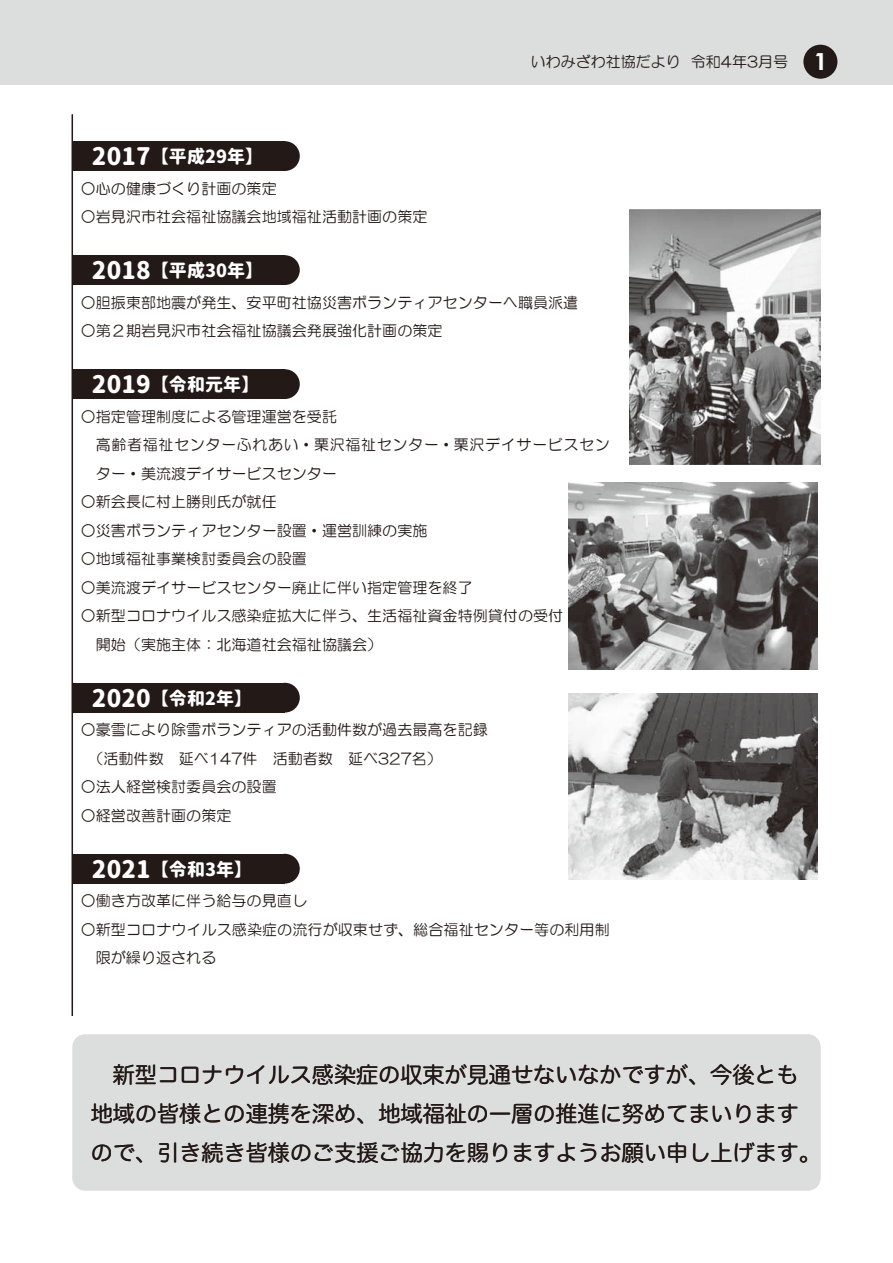
<style>
.page{position:relative;width:893px;height:1263px;background:#fff}
.page>*{position:absolute;margin:0;border:0;box-sizing:border-box;transform-origin:0 0}
.t1{font:800 24px "Gen Jyuu Gothic X";letter-spacing:.005em;color:#fff}
.t2{font:800 24px "Futura BT";color:#fff}
.t3{font:22.2px/39px "Hira Maru Pro N W4";color:#231916}
.t4{font:800 18px "Gen Jyuu Gothic X";letter-spacing:.005em;color:#fff}
.t5{font:15px/28.5px "HG Maru Gothic MPRO";letter-spacing:.005em;color:#231916}
.t6{font:15px "HG Maru Gothic MPRO";letter-spacing:.045em;color:#231916}
</style>
<div class="page">
<div style="left:0;top:0;width:893px;height:85px;background:#dcdddd"></div>
<div style="left:803px;top:45px;width:34px;height:34px;background:#231916;border-radius:50%"></div>
<div style="left:72px;top:141px;width:213px;height:30px;background:#231916"></div>
<div style="left:270px;top:141px;width:30px;height:30px;background:#231916;border-radius:50%"></div>
<div style="left:72px;top:255px;width:213px;height:30px;background:#231916"></div>
<div style="left:270px;top:255px;width:30px;height:30px;background:#231916;border-radius:50%"></div>
<div style="left:72px;top:369px;width:213px;height:30px;background:#231916"></div>
<div style="left:270px;top:369px;width:30px;height:30px;background:#231916;border-radius:50%"></div>
<div style="left:72px;top:683px;width:213px;height:29px;background:#231916"></div>
<div style="left:270px;top:683px;width:30px;height:29px;background:#231916;border-radius:50%"></div>
<div style="left:72px;top:854px;width:213px;height:29px;background:#231916"></div>
<div style="left:270px;top:854px;width:30px;height:29px;background:#231916;border-radius:50%"></div>
<img style="left:629px;top:209px;width:192px;height:255px">
<img style="left:569px;top:482px;width:249px;height:187px">
<img style="left:569px;top:693px;width:249px;height:187px">
<div style="left:72px;top:1034px;width:749px;height:157px;background:#dcdddd;border-radius:13px"></div>
<hr style="left:72px;top:114px;width:1px;height:902px;background:#231916">
<p class="t5" style="left:531px;top:48px;width:151px">いわみざわ社協だより</p>
<p class="t5" style="left:691px;top:48px;width:99px">令和4年3月号</p>
<h1 class="t2" style="left:813px;top:47px;width:16px">1</h1>
<h1 class="t1" style="left:92px;top:139px;width:60px">2017</h1>
<p class="t5" style="left:81px;top:174px;width:197px">○心の健康づくり計画の策定</p>
<p class="t5" style="left:81px;top:202px;width:348px">○岩見沢市社会福祉協議会地域福祉活動計画の策定</p>
<p class="t4" style="left:151px;top:257px;width:114px">【平成30年【</p>
<p class="t4" style="left:151px;top:143px;width:114px">【平成29年【</p>
<h1 class="t1" style="left:92px;top:253px;width:60px">2018</h1>
<p class="t5" style="left:81px;top:288px;width:499px">○胆振東部地震が発生、安平町社協災害ボランティアセンターへ職員派遣</p>
<p class="t5" style="left:81px;top:316px;width:363px">○第２期岩見沢市社会福祉協議会発展強化計画の策定</p>
<p class="t4" style="left:151px;top:371px;width:110px">【令和元年【</p>
<h1 class="t1" style="left:92px;top:367px;width:60px">2019</h1>
<p class="t5" style="left:81px;top:402px;width:258px">○指定管理制度による管理運営を受託</p>
<p class="t6" style="left:81px;top:437px;width:531px">　高齢者福祉センターふれあい・栗沢福祉センター・栗沢デイサービスセン</p>
<p class="t5" style="left:96px;top:459px;width:243px">ター・美流渡デイサービスセンター</p>
<p class="t5" style="left:81px;top:487px;width:197px">○新会長に村上勝則氏が就任</p>
<p class="t5" style="left:81px;top:516px;width:348px">○災害ボランティアセンター設置・運営訓練の実施</p>
<p class="t5" style="left:81px;top:544px;width:228px">○地域福祉事業検討委員会の設置</p>
<p class="t5" style="left:81px;top:573px;width:393px">○美流渡デイサービスセンター廃止に伴い指定管理を終了</p>
<p class="t5" style="left:81px;top:601px;width:484px">○新型コロナウイルス感染症拡大に伴う、生活福祉資金特例貸付の受付　開始（実施主体：北海道社会福祉協議会(</p>
<p class="t4" style="left:151px;top:685px;width:103px">【令和2年【</p>
<h1 class="t1" style="left:92px;top:680px;width:60px">2020</h1>
<p class="t5" style="left:81px;top:715px;width:408px">○豪雪により除雪ボランティアの活動件数が過去最高を記録　（活動件数　延べ147件　活動者数　延べ327名(</p>
<p class="t5" style="left:81px;top:772px;width:197px">○法人経営検討委員会の設置</p>
<p class="t5" style="left:81px;top:801px;width:152px">○経営改善計画の策定</p>
<p class="t4" style="left:151px;top:856px;width:103px">【令和3年【</p>
<h1 class="t1" style="left:92px;top:851px;width:60px">2021</h1>
<p class="t5" style="left:81px;top:886px;width:228px">○働き方改革に伴う給与の見直し</p>
<p class="t5" style="left:96px;top:915px;width:515px;text-indent:-15px">○新型コロナウイルス感染症の流行が収束せず、総合福祉センター等の利用制限が繰り返される</p>
<h2 class="t3" style="left:91px;top:1054px;width:732px">　新型コロナウイルス感染症の収束が見通せないなかですが、今後とも地域の皆様との連携を深め、地域福祉の一層の推進に努めてまいりますので、引き続き皆様のご支援ご協力を賜りますようお願い申し上げます。</h2>
</div>
